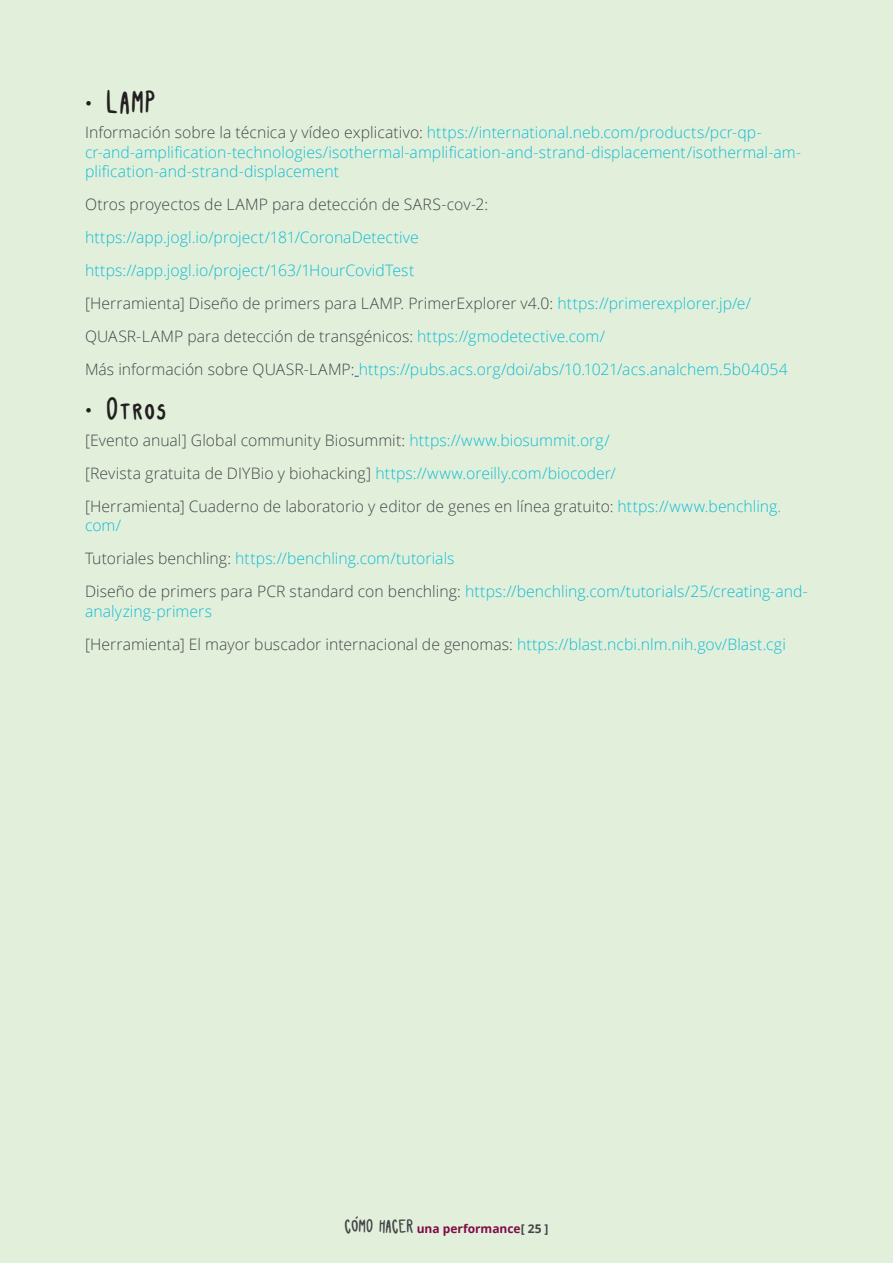
<style>
.page{position:relative;width:893px;height:1263px;background:#e2f0db}
.page>*{position:absolute;margin:0;border:0;box-sizing:border-box;transform-origin:0 0}
.t1{font:36px "Kap";letter-spacing:.03em;color:#231f20}
.Texto_base{font:300 15.75px/19.5px "Open Sans";letter-spacing:.005em;color:#0fbbd4}
.Texto_base-2{font:300 15.75px/19.5px "Open Sans";letter-spacing:.005em;color:#444449}
.t2{font:700 12px "Open Sans";color:#800a47}
.s1{font-family:"Taz Barcelona"}
.s2{color:#444449}
.s3{color:#0fbbd4}
.s4{font-family:"Kap";font-weight:400;font-size:21px;color:#444449}
</style>
<div class="page">
<p class="t1" style="left:85px;top:84px;width:72px"><span class="s1">·</span> LAMP</p>
<p class="Texto_base" style="left:85px;top:122px;width:718px"><span class="s2">Información sobre la técnica y vídeo explicativo:</span> https://international.neb.com/products/pcr-qp&shy;cr-and-amplification-technologies/isothermal-amplification-and-strand-displacement/isothermal-am&shy;plification-and-strand-displacement</p>
<p class="Texto_base-2" style="left:85px;top:194px;width:405px">Otros proyectos de LAMP para detección de SARS-cov-2:</p>
<p class="Texto_base" style="left:85px;top:227px;width:335px">https://app.jogl.io/project/181/CoronaDetective</p>
<p class="Texto_base" style="left:85px;top:260px;width:331px">https://app.jogl.io/project/163/1HourCovidTest</p>
<p class="Texto_base-2" style="left:85px;top:293px;width:668px">[Herramienta] Diseño de primers para LAMP. PrimerExplorer v4.0: <span class="s3">https://primerexplorer.jp/e/</span></p>
<p class="Texto_base-2" style="left:85px;top:326px;width:521px">QUASR-LAMP para detección de transgénicos: <span class="s3">https://gmodetective.com/</span></p>
<p class="Texto_base" style="left:85px;top:359px;width:704px"><span class="s2">Más información sobre QUASR-LAMP:</span> https://pubs.acs.org/doi/abs/10.1021/acs.analchem.5b04054</p>
<p class="t1" style="left:85px;top:391px;width:83px"><span class="s1">·</span> Otros</p>
<p class="Texto_base-2" style="left:85px;top:430px;width:526px">[Evento anual] Global community Biosummit: <span class="s3">https://www.biosummit.org/</span></p>
<p class="Texto_base-2" style="left:85px;top:463px;width:532px">[Revista gratuita de DIYBio y biohacking] <span class="s3">https://www.oreilly.com/biocoder/</span></p>
<p class="Texto_base-2" style="left:85px;top:496px;width:698px">[Herramienta] Cuaderno de laboratorio y editor de genes en línea gratuito: <span class="s3">https://www.benchling. com/</span></p>
<p class="Texto_base" style="left:85px;top:548px;width:371px"><span class="s2">Tutoriales benchling:</span> https://benchling.com/tutorials</p>
<p class="Texto_base" style="left:85px;top:581px;width:724px"><span class="s2">Diseño de primers para PCR standard con benchling:</span> https://benchling.com/tutorials/25/creating-and&shy;analyzing-primers</p>
<p class="Texto_base-2" style="left:85px;top:634px;width:702px">[Herramienta] El mayor buscador internacional de genomas: <span class="s3">https://blast.ncbi.nlm.nih.gov/Blast.cgi</span></p>
<p class="t2" style="left:344px;top:1220px;width:206px"><span class="s4">CÓMO HACER</span> una performance<span class="s2">[ 25 ]</span></p>
</div>
